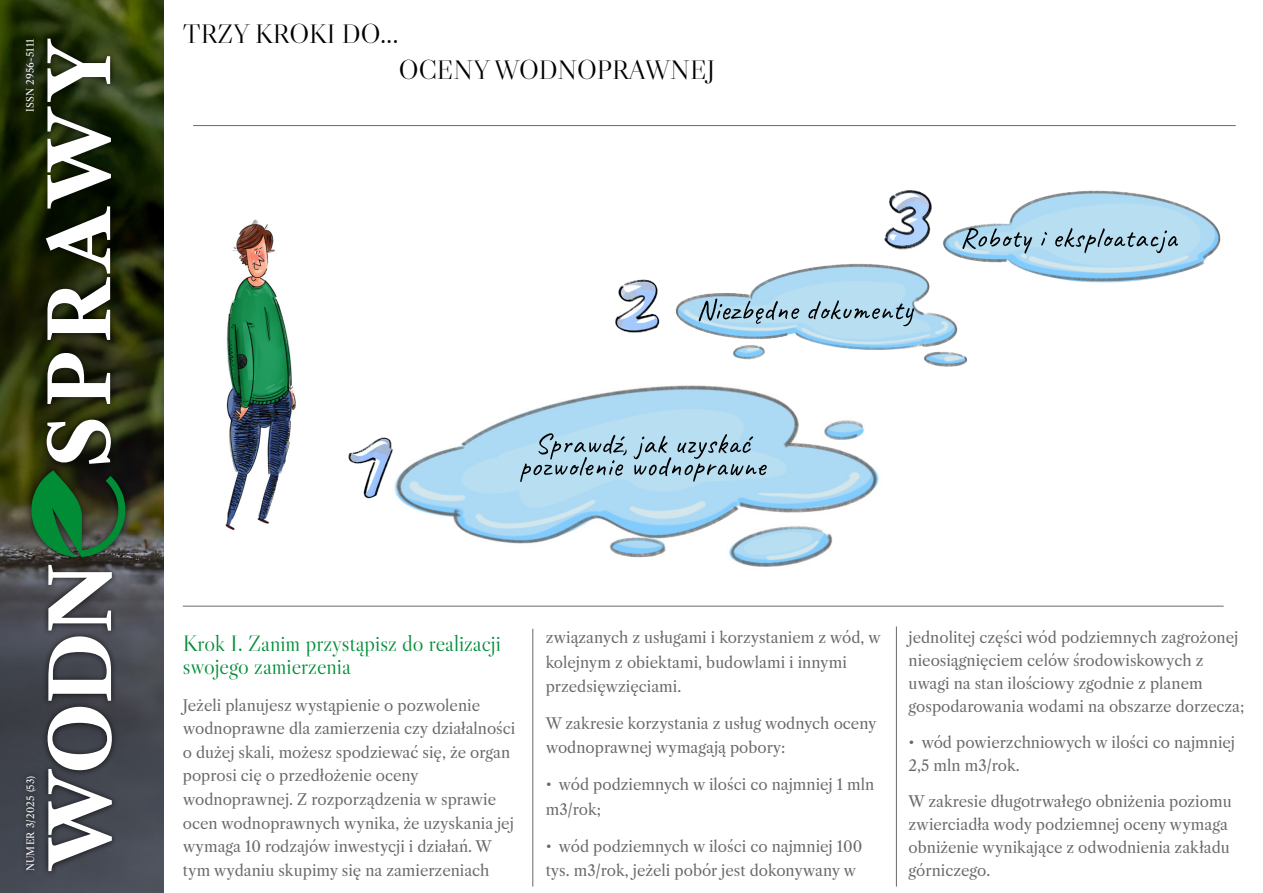
<style>
.page{position:relative;width:1263px;height:893px;background:#fff}
.page>*{position:absolute;margin:0;border:0;box-sizing:border-box;transform-origin:0 0}
.t1{font:27px "Libre Caslon Display";color:#000}
.t2{font:22.5px/23.7px "Libre Caslon Display";color:#048e39}
.t3{font:15px/23.7px "Libre Caslon Text";color:#696969}
.t4{font:9.75px "Libre Caslon Text";letter-spacing:.01em;color:#fff}
</style>
<div class="page">
<hr style="left:193px;top:125px;width:1043px;height:1px;background:#696969">
<hr style="left:532px;top:629px;width:1px;height:258px;background:#696969">
<hr style="left:896px;top:626px;width:1px;height:261px;background:#696969">
<hr style="left:183px;top:606px;width:1041px;height:1px;background:#696969">
<img style="left:0;top:0;width:164px;height:893px">
<div style="left:25px;top:32px;width:107px;height:845px;background:#000;opacity:.75"></div>
<svg style="left:31px;top:470px;width:94px;height:87px;background:#1f5b2e"></svg>
<svg style="left:48px;top:707px;width:64px;height:164px"></svg>
<svg style="left:48px;top:565px;width:64px;height:136px"></svg>
<svg style="left:47px;top:420px;width:64px;height:44px"></svg>
<svg style="left:47px;top:353px;width:63px;height:51px"></svg>
<svg style="left:46px;top:39px;width:65px;height:301px"></svg>
<div style="left:20px;top:770px;width:22px;height:107px;background:#3d414a"></div>
<div style="left:20px;top:33px;width:20px;height:84px;background:#000;opacity:.75"></div>
<img style="left:225px;top:219px;width:71px;height:311px">
<img style="left:399px;top:386px;width:480px;height:181px">
<img style="left:348px;top:437px;width:51px;height:62px">
<img style="left:663px;top:263px;width:304px;height:125px">
<img style="left:615px;top:267px;width:63px;height:83px">
<img style="left:929px;top:190px;width:292px;height:124px">
<img style="left:884px;top:190px;width:58px;height:67px">
<svg style="left:520px;top:433px;width:247px;height:49px;background:#9cbece"></svg>
<svg style="left:699px;top:299px;width:215px;height:27px;background:#9bc"></svg>
<svg style="left:962px;top:228px;width:216px;height:26px;background:#9bbccc"></svg>
<p class="t4" style="left:24px;top:112px;width:75px;rotate:-90deg">ISSN 2956-5111</p>
<h1 class="t1" style="left:183px;top:17px;width:217px">TRZY KROKI DO...</h1>
<h1 class="t1" style="left:399px;top:53px;width:318px">OCENY WODNOPRAWNEJ</h1>
<p class="t4" style="left:25px;top:871px;width:97px;rotate:-90deg">NUMER 3/2025 (53)</p>
<h2 class="t2" style="left:183px;top:631px;width:320px">Krok I. Zanim przystąpisz do realizacji swojego zamierzenia</h2>
<p class="t3" style="left:183px;top:693px;width:334px">Jeżeli planujesz wystąpienie o pozwolenie wodnoprawne dla zamierzenia czy działalności o dużej skali, możesz spodziewać się, że organ poprosi cię o przedłożenie oceny wodnoprawnej. Z rozporządzenia w sprawie ocen wodnoprawnych wynika, że uzyskania jej wymaga 10 rodzajów inwestycji i działań. W tym wydaniu skupimy się na zamierzeniach</p>
<p class="t3" style="left:546px;top:626px;width:336px;line-height:24.3px">związanych z usługami i korzystaniem z wód, w kolejnym z obiektami, budowlami i innymi przedsięwzięciami.</p>
<p class="t3" style="left:546px;top:711px;width:332px;line-height:24.3px">W zakresie korzystania z usług wodnych oceny wodnoprawnej wymagają pobory:</p>
<p class="t3" style="left:546px;top:773px;width:330px;line-height:24.3px">• wód podziemnych w ilości co najmniej 1 mln m3/rok;</p>
<p class="t3" style="left:546px;top:834px;width:318px;line-height:24.3px">• wód podziemnych w ilości co najmniej 100 tys. m3/rok, jeżeli pobór jest dokonywany w</p>
<p class="t3" style="left:909px;top:626px;width:337px;line-height:23.1px">jednolitej części wód podziemnych zagrożonej nieosiągnięciem celów środowiskowych z uwagi na stan ilościowy zgodnie z planem gospodarowania wodami na obszarze dorzecza;</p>
<p class="t3" style="left:909px;top:731px;width:328px;line-height:23px">• wód powierzchniowych w ilości co najmniej<br>2,5 mln m3/rok.</p>
<p class="t3" style="left:909px;top:790px;width:324px;line-height:23px">W zakresie długotrwałego obniżenia poziomu zwierciadła wody podziemnej oceny wymaga obniżenie wynikające z odwodnienia zakładu górniczego.</p>
</div>
